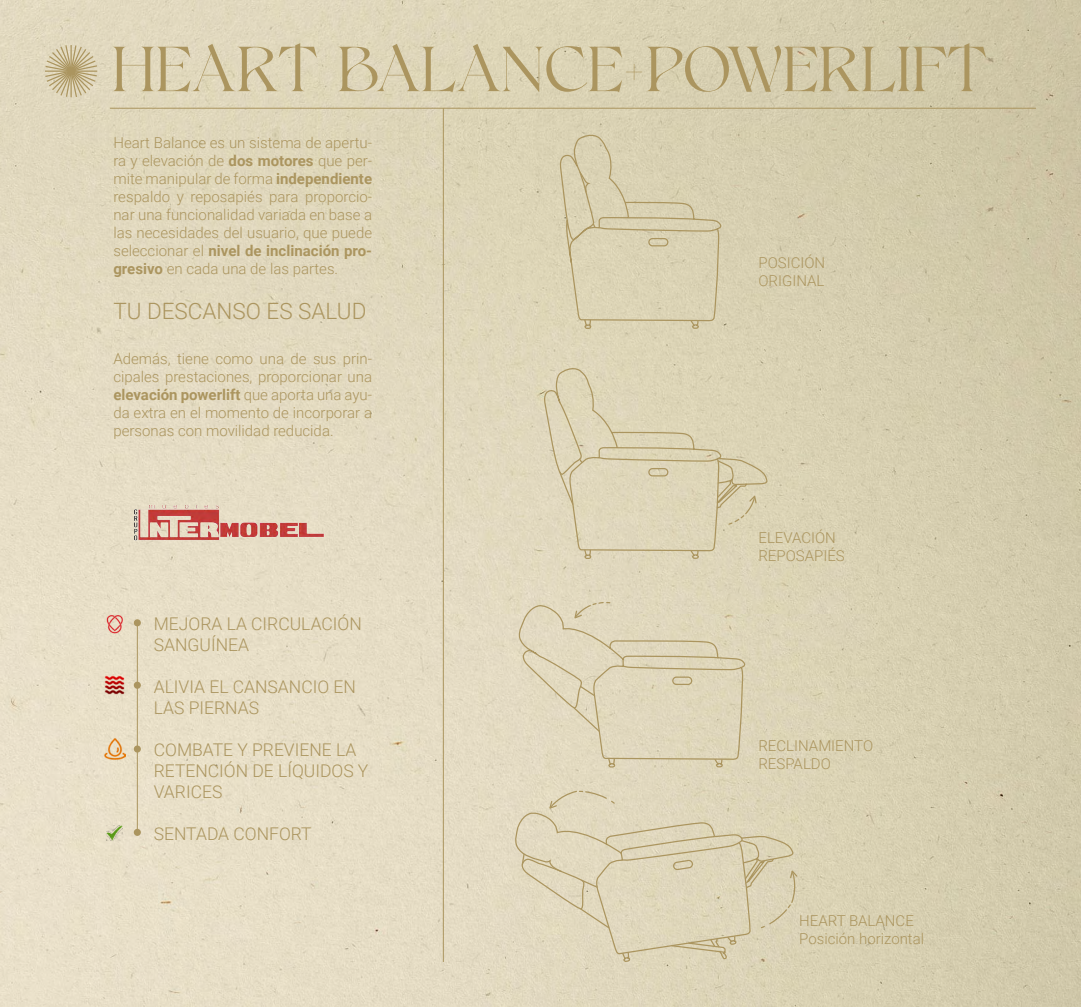
<style>
.page{position:relative;width:1081px;height:1007px;background:#fff}
.page>*{position:absolute;margin:0;border:0;box-sizing:border-box;transform-origin:0 0}
.t1{font:62.5px "Bonky Serif";color:#ab955f}
.t2{font:300 22.5px "Roboto";color:#ab955f}
.t3{font:300 17.5px/21px "Roboto";color:#ab955f}
.t4{font:300 15px/18px "Roboto";color:#ab955f}
.s1{font-weight:700}
</style>
<div class="page">
<img style="left:0;top:135px;width:1081px;height:871px">
<img style="left:0;top:0;width:1081px;height:135px">
<hr style="left:443px;top:108px;width:1px;height:853px;background:#ab955f">
<hr style="left:110px;top:108px;width:926px;height:1px;background:#ab955f">
<svg style="left:44px;top:44px;width:54px;height:54px;background:#cfc3a0"></svg>
<hr style="left:137px;top:623px;width:1px;height:209px;background:#ab955f">
<div style="left:134px;top:619px;width:7px;height:7px;background:#ab955f;border-radius:50%"></div>
<div style="left:134px;top:681px;width:7px;height:7px;background:#ab955f;border-radius:50%"></div>
<div style="left:134px;top:745px;width:7px;height:7px;background:#ab955f;border-radius:50%"></div>
<div style="left:134px;top:828px;width:7px;height:7px;background:#ab955f;border-radius:50%"></div>
<img style="left:105px;top:612px;width:19px;height:22px">
<img style="left:103px;top:674px;width:23px;height:21px">
<img style="left:104px;top:738px;width:21px;height:21px">
<img style="left:107px;top:825px;width:16px;height:15px">
<svg style="left:559px;top:132px;width:165px;height:198px;background:#d8cfb0"></svg>
<svg style="left:516px;top:457px;width:252px;height:324px;background:#ded5ba"></svg>
<svg style="left:607px;top:756px;width:117px;height:12px"></svg>
<svg style="left:572px;top:706px;width:29px;height:27px"></svg>
<svg style="left:578px;top:684px;width:18px;height:13px"></svg>
<svg style="left:543px;top:366px;width:214px;height:194px;background:#dbd3b5"></svg>
<svg style="left:573px;top:601px;width:38px;height:18px"></svg>
<svg style="left:512px;top:789px;width:286px;height:173px;background:#ddd4b8"></svg>
<img style="left:135px;top:505px;width:192px;height:37px">
<h1 class="t1" style="left:112px;top:33px;width:876px">HEART BALANCE+POWERLIFT</h1>
<p class="t4" style="left:113px;top:133px;width:260px;text-align:justify">Heart Balance es un sistema de apertu&shy;ra y elevación de <span class="s1">dos motores</span> que per&shy;mite manipular de forma <span class="s1">independiente </span>respaldo y reposapiés para proporcio&shy;nar una funcionalidad variada en base a las necesidades del usuario, que puede seleccionar el <span class="s1">nivel de inclinación pro&shy;gresivo</span> en cada una de las partes.</p>
<h2 class="t2" style="left:113px;top:295px;width:254px">TU DESCANSO ES SALUD</h2>
<p class="t4" style="left:113px;top:349px;width:260px;text-align:justify">Además, tiene como una de sus prin&shy;cipales prestaciones, proporcionar una <span class="s1">elevación powerlift</span> que aporta una ayu&shy;da extra en el momento de incorporar a personas con movilidad reducida.</p>
<p class="t3" style="left:154px;top:612px;width:209px">MEJORA LA CIRCULACIÓN<br>SANGUÍNEA</p>
<p class="t3" style="left:154px;top:675px;width:203px">ALIVIA EL CANSANCIO EN<br>LAS PIERNAS</p>
<p class="t3" style="left:154px;top:738px;width:216px">COMBATE Y PREVIENE LA<br>RETENCIÓN DE LÍQUIDOS Y<br>VARICES</p>
<p class="t3" style="left:154px;top:822px;width:159px">SENTADA CONFORT</p>
<p class="t4" style="left:758px;top:253px;width:68px">POSICIÓN<br>ORIGINAL</p>
<p class="t4" style="left:758px;top:528px;width:88px">ELEVACIÓN<br>REPOSAPIÉS</p>
<p class="t4" style="left:758px;top:736px;width:116px">RECLINAMIENTO<br>RESPALDO</p>
<p class="t4" style="left:799px;top:911px;width:126px">HEART BALANCE<br>Posición horizontal</p>
</div>
